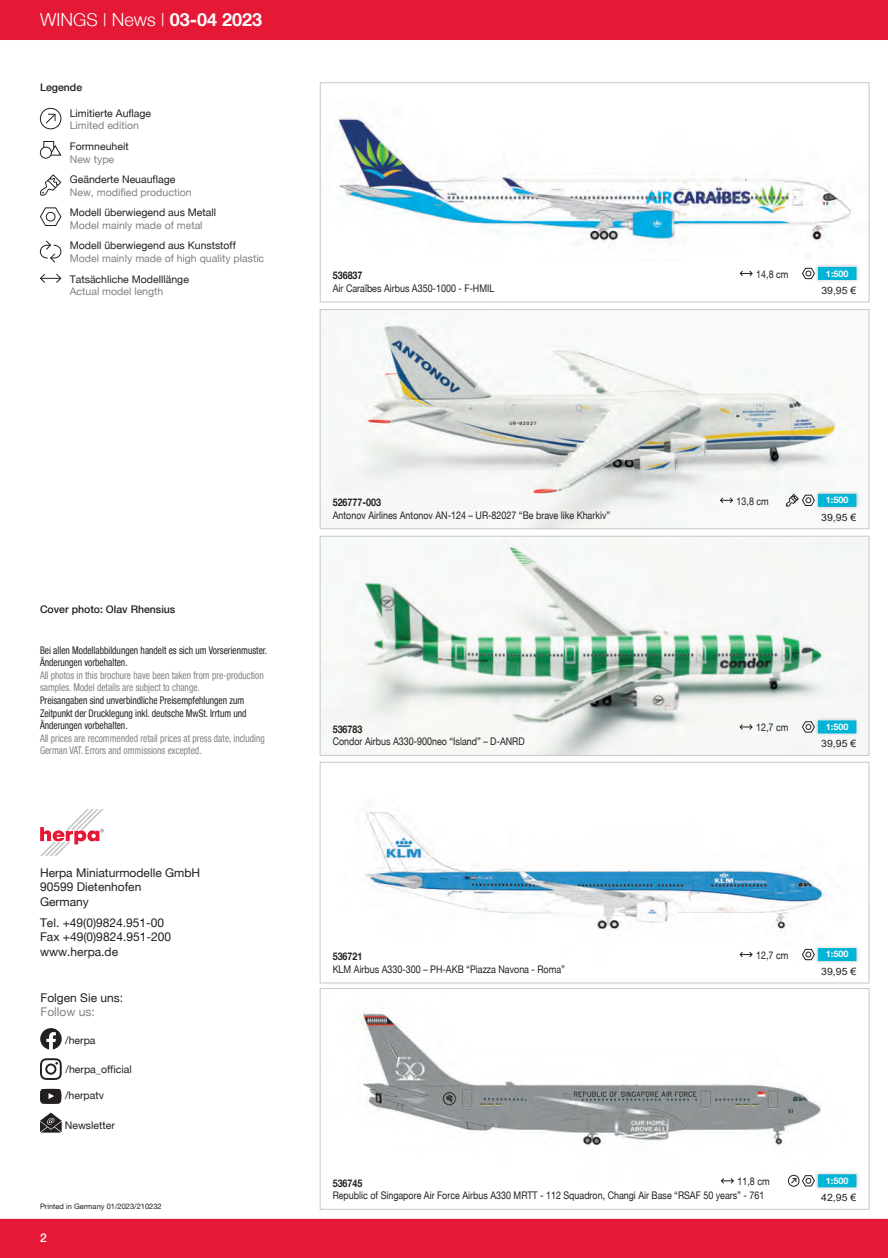
<style>
.page{position:relative;width:888px;height:1258px;background:#fff}
.page>*{position:absolute;margin:0;border:0;box-sizing:border-box;transform-origin:0 0}
.t1{font:300 18px "Helvetica Neue";color:#fff}
.t2{font:12px/14.4px "Helvetica Neue";color:#231f20}
.t3{font:12px "Helvetica Neue";color:#808285}
.t4{font:500 12px "Helvetica Neue";color:#fff}
.t5{font:10.5px "Helvetica Neue";color:#231f20;scale:.85 1}
.t6{font:condensed 10.5px/12.6px "Helvetica Neue LT";color:#231f20;scale:.9 1}
.t7{font:condensed 10.5px/12.6px "Helvetica Neue LT";color:#808285;scale:.9 1}
.t8{font:10.5px "Helvetica Neue";color:#231f20}
.t9{font:10.5px "Helvetica Neue";color:#808285}
.t10{font:700 10.5px "Helvetica Neue";color:#231f20;scale:.85 1}
.t11{font:500 10.5px "Helvetica Neue";color:#231f20}
.t12{font:10.05px "Arial";color:#231f20;scale:1.04 1}
.t13{font:700 9px "Helvetica Neue";color:#fff}
.t14{font:7.5px "Helvetica Neue";color:#231f20}
.s1{font-weight:700}
</style>
<div class="page">
<svg style="left:40px;top:809px;width:64px;height:47px"></svg>
<svg style="left:40px;top:207px;width:22px;height:19px"></svg>
<div style="left:46px;top:212px;width:9px;height:9px;border:1px solid #231f20;border-radius:50%"></div>
<div style="left:43px;top:141px;width:11px;height:11px;border:1px solid #231f20"></div>
<svg style="left:49px;top:145px;width:13px;height:11px"></svg>
<div style="left:40px;top:147px;width:11px;height:11px;background:#fff;border-radius:50%"></div>
<div style="left:40px;top:147px;width:12px;height:12px;border:1px solid #231f20;border-radius:50%"></div>
<div style="left:40px;top:108px;width:21px;height:21px;border:1px solid #231f20;border-radius:50%"></div>
<svg style="left:45px;top:113px;width:11px;height:11px"></svg>
<svg style="left:40px;top:273px;width:22px;height:10px"></svg>
<svg style="left:40px;top:240px;width:22px;height:23px"></svg>
<svg style="left:40px;top:174px;width:21px;height:22px"></svg>
<svg style="left:40px;top:1028px;width:22px;height:21px"></svg>
<svg style="left:40px;top:1058px;width:22px;height:22px"></svg>
<svg style="left:40px;top:1089px;width:21px;height:15px"></svg>
<svg style="left:40px;top:1112px;width:22px;height:20px"></svg>
<img style="left:335px;top:113px;width:517px;height:134px">
<div style="left:320px;top:83px;width:549px;height:219px;border:1px solid #c7c8ca"></div>
<svg style="left:739px;top:270px;width:14px;height:7px"></svg>
<img style="left:815px;top:264px;width:44px;height:18px">
<div style="left:818px;top:267px;width:38px;height:13px;background:#00b4d6"></div>
<svg style="left:802px;top:267px;width:13px;height:12px"></svg>
<img style="left:322px;top:314px;width:525px;height:213px">
<div style="left:320px;top:309px;width:549px;height:220px;border:1px solid #c7c8ca"></div>
<svg style="left:720px;top:497px;width:13px;height:7px"></svg>
<img style="left:814px;top:490px;width:46px;height:20px">
<div style="left:818px;top:494px;width:38px;height:13px;background:#00b4d6;border:1px solid #00b4d6"></div>
<img style="left:322px;top:538px;width:545px;height:216px">
<div style="left:320px;top:536px;width:549px;height:220px;border:1px solid #c7c8ca"></div>
<svg style="left:739px;top:723px;width:14px;height:7px"></svg>
<img style="left:814px;top:717px;width:46px;height:20px">
<div style="left:818px;top:720px;width:38px;height:13px;background:#00b4d6;border:1px solid #00b4d6"></div>
<svg style="left:801px;top:721px;width:14px;height:12px"></svg>
<img style="left:365px;top:811px;width:461px;height:150px">
<div style="left:320px;top:762px;width:549px;height:221px;border:1px solid #c7c8ca"></div>
<svg style="left:739px;top:951px;width:14px;height:7px"></svg>
<img style="left:814px;top:944px;width:45px;height:18px">
<div style="left:818px;top:948px;width:38px;height:13px;background:#00b4d6"></div>
<svg style="left:801px;top:948px;width:14px;height:12px"></svg>
<svg style="left:786px;top:494px;width:29px;height:13px"></svg>
<img style="left:359px;top:1011px;width:462px;height:174px">
<div style="left:320px;top:988px;width:549px;height:221px;border:1px solid #c7c8ca"></div>
<svg style="left:720px;top:1177px;width:14px;height:7px"></svg>
<img style="left:814px;top:1170px;width:45px;height:19px">
<div style="left:818px;top:1174px;width:38px;height:13px;background:#00b4d6;border:1px solid #00b4d6"></div>
<div style="left:788px;top:1175px;width:11px;height:11px;border:1px solid #231f20;border-radius:50%"></div>
<svg style="left:790px;top:1174px;width:25px;height:13px"></svg>
<div style="left:0;top:0;width:888px;height:40px;background:#e51836"></div>
<div style="left:0;top:1219px;width:888px;height:39px;background:#e51836"></div>
<h1 class="t1" style="left:40px;top:11px;width:224px">WINGS | News | <span class="s1">03-04 2023</span></h1>
<p class="t11" style="left:40px;top:83px;width:44px">Legende</p>
<p class="t8" style="left:70px;top:108px;width:83px">Limitierte Auflage</p>
<p class="t9" style="left:70px;top:121px;width:71px">Limited edition</p>
<p class="t8" style="left:70px;top:141px;width:60px">Formneuheit</p>
<p class="t9" style="left:70px;top:154px;width:46px">New type</p>
<p class="t8" style="left:70px;top:174px;width:107px">Geänderte Neuauflage</p>
<p class="t9" style="left:70px;top:187px;width:123px">New, modified production</p>
<p class="t8" style="left:70px;top:207px;width:148px">Modell überwiegend aus Metall</p>
<p class="t9" style="left:70px;top:220px;width:134px">Model mainly made of metal</p>
<p class="t8" style="left:70px;top:241px;width:168px">Modell überwiegend aus Kunststoff</p>
<p class="t9" style="left:70px;top:253px;width:196px">Model mainly made of high quality plastic</p>
<p class="t8" style="left:70px;top:274px;width:121px">Tatsächliche Modelllänge</p>
<p class="t9" style="left:70px;top:286px;width:95px">Actual model length</p>
<p class="t5" style="left:756px;top:269px;width:39px">14,8 cm</p>
<p class="t13" style="left:826px;top:269px;width:24px">1:500</p>
<p class="t10" style="left:333px;top:271px;width:37px">536837</p>
<p class="t5" style="left:333px;top:283px;width:192px">Air Caraïbes Airbus A350-1000 - F-HMIL</p>
<p class="t12" style="left:821px;top:285px;width:35px">39,95 €</p>
<p class="t11" style="left:40px;top:605px;width:137px">Cover photo: Olav Rhensius</p>
<p class="t6" style="left:40px;top:643px;width:254px">Bei allen Modellabbildungen handelt es sich um Vorserienmuster.<br>Änderungen vorbehalten.</p>
<p class="t7" style="left:40px;top:669px;width:250px">All photos in this brochure have been taken from pre-production samples. Model details are subject to change.</p>
<p class="t6" style="left:40px;top:694px;width:231px">Preisangaben sind unverbindliche Preisempfehlungen zum<br>Zeitpunkt der Drucklegung inkl. deutsche MwSt. Irrtum und<br>Änderungen vorbehalten.</p>
<p class="t7" style="left:40px;top:732px;width:251px">All prices are recommended retail prices at press date, including<br>German VAT. Errors and ommissions excepted.</p>
<p class="t2" style="left:40px;top:866px;width:162px">Herpa Miniaturmodelle GmbH<br>90599 Dietenhofen<br>Germany</p>
<p class="t2" style="left:40px;top:916px;width:133px">Tel. +49(0)9824.951-00<br>Fax +49(0)9824.951-200 www.herpa.de</p>
<p class="t2" style="left:41px;top:991px;width:84px">Folgen Sie uns:</p>
<p class="t3" style="left:41px;top:1006px;width:56px">Follow us:</p>
<p class="t8" style="left:65px;top:1035px;width:32px">/herpa</p>
<p class="t8" style="left:66px;top:1064px;width:68px">/herpa_official</p>
<p class="t8" style="left:65px;top:1090px;width:40px">/herpatv</p>
<p class="t8" style="left:65px;top:1120px;width:52px">Newsletter</p>
<p class="t14" style="left:40px;top:1203px;width:123px">Printed in Germany 01/2023/210232</p>
<p class="t4" style="left:40px;top:1232px;width:8px">2</p>
<p class="t5" style="left:737px;top:496px;width:39px">13,8 cm</p>
<p class="t13" style="left:826px;top:496px;width:24px">1:500</p>
<p class="t10" style="left:333px;top:497px;width:58px">526777-003</p>
<p class="t5" style="left:333px;top:510px;width:328px">Antonov Airlines Antonov AN-124 – UR-82027 “Be brave like Kharkiv”</p>
<p class="t12" style="left:821px;top:511px;width:35px">39,95 €</p>
<p class="t5" style="left:756px;top:722px;width:39px">12,7 cm</p>
<p class="t13" style="left:826px;top:722px;width:24px">1:500</p>
<p class="t10" style="left:333px;top:724px;width:37px">536783</p>
<p class="t5" style="left:333px;top:737px;width:227px">Condor Airbus A330-900neo “Island” – D-ANRD</p>
<p class="t12" style="left:821px;top:738px;width:35px">39,95 €</p>
<p class="t5" style="left:756px;top:950px;width:39px">12,7 cm</p>
<p class="t13" style="left:826px;top:950px;width:24px">1:500</p>
<p class="t10" style="left:333px;top:951px;width:37px">536721</p>
<p class="t5" style="left:333px;top:964px;width:275px">KLM Airbus A330-300 – PH-AKB “Piazza Navona - Roma”</p>
<p class="t12" style="left:821px;top:966px;width:35px">39,95 €</p>
<p class="t5" style="left:737px;top:1176px;width:39px">11,8 cm</p>
<p class="t13" style="left:826px;top:1176px;width:24px">1:500</p>
<p class="t10" style="left:333px;top:1178px;width:37px">536745</p>
<p class="t5" style="left:333px;top:1190px;width:509px">Republic of Singapore Air Force Airbus A330 MRTT - 112 Squadron, Changi Air Base “RSAF 50 years” - 761</p>
<p class="t12" style="left:821px;top:1192px;width:35px">42,95 €</p>
</div>
